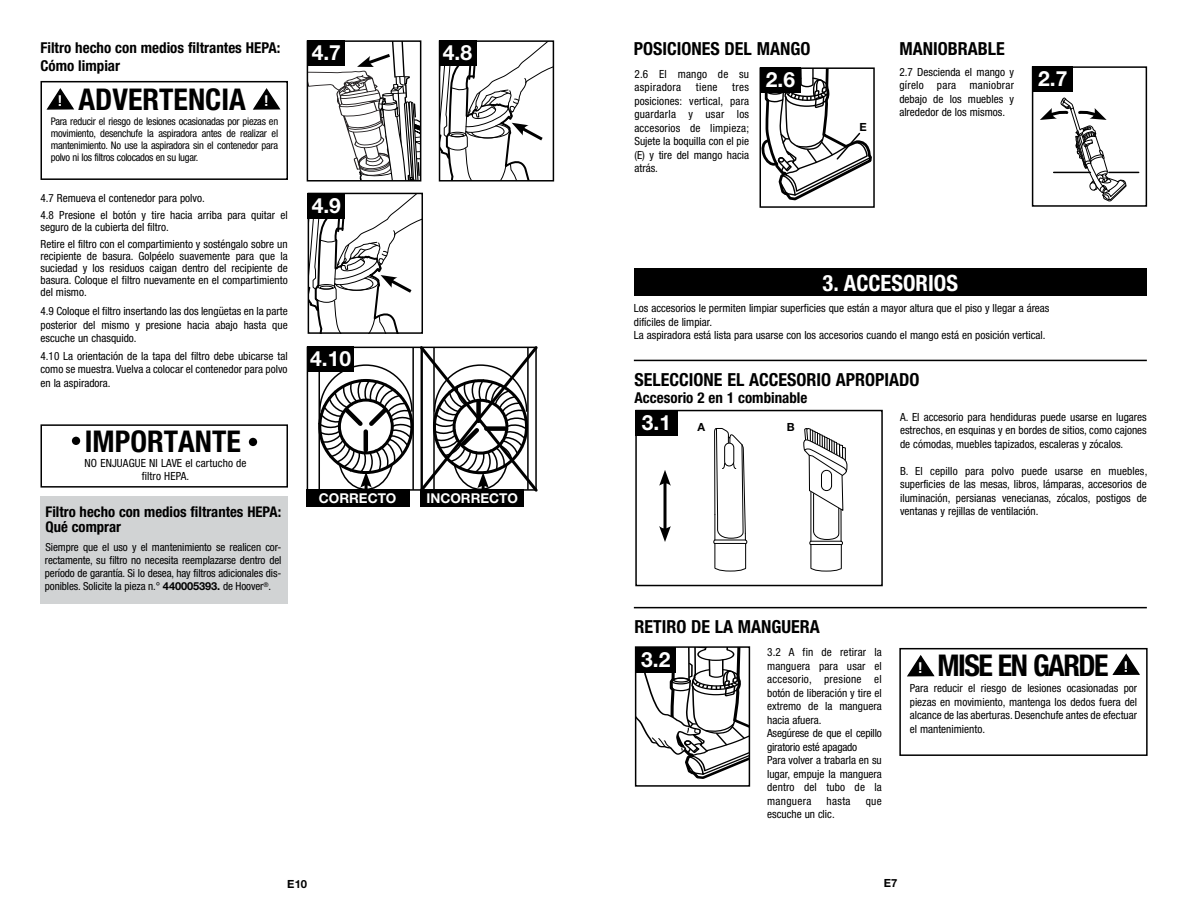
<style>
.page{position:relative;width:1188px;height:918px;background:#fff}
.page>*{position:absolute;margin:0;border:0;box-sizing:border-box;transform-origin:0 0}
.t1{font:700 condensed 30px "Helvetica Neue";color:#000}
.t2{font:700 condensed 22.5px "Helvetica Neue";color:#fff}
.t3{font:700 21px "Helvetica Neue";color:#fff}
.t4{font:700 condensed 18px "Helvetica Neue";color:#000}
.t5{font:700 condensed 15px/18px "Helvetica Neue";color:#000}
.t6{font:700 condensed 14.7px/14.7px "Helvetica Neue";color:#000}
.t7{font:700 13.5px "Helvetica Neue";color:#fff}
.t8{font:condensed 11.25px/13.5px "Helvetica Neue";color:#000;text-align:justify}
.t9{font:condensed 11.25px/13.5px "Helvetica Neue";letter-spacing:.03em;color:#000}
.t10{font:700 11.25px "Helvetica Neue";color:#000}
.t11{font:condensed 11.1px/13.2px "Helvetica Neue";letter-spacing:-.01em;color:#000;text-align:justify}
.t12{font:condensed 10.5px/12px "Helvetica Neue";letter-spacing:-.025em;color:#000;text-align:justify}
.s1{font-size:15px;color:#fff}
.s2{font-weight:700;font-stretch:normal}
</style>
<div class="page">
<div style="left:635px;top:410px;width:248px;height:176px;border:2px solid #000"></div>
<div style="left:635px;top:410px;width:43px;height:25px;background:#000"></div>
<svg style="left:638px;top:649px;width:109px;height:130px"></svg>
<div style="left:635px;top:646px;width:115px;height:141px;border:2px solid #000"></div>
<div style="left:636px;top:648px;width:40px;height:25px;background:#000"></div>
<div style="left:760px;top:67px;width:115px;height:141px;border:2px solid #000"></div>
<div style="left:1032px;top:66px;width:115px;height:141px;border:2px solid #000"></div>
<div style="left:760px;top:67px;width:41px;height:26px;background:#000"></div>
<div style="left:1033px;top:66px;width:40px;height:26px;background:#000"></div>
<svg style="left:760px;top:68px;width:113px;height:134px"></svg>
<svg style="left:803px;top:428px;width:45px;height:144px"></svg>
<svg style="left:713px;top:428px;width:35px;height:144px"></svg>
<svg style="left:1040px;top:97px;width:87px;height:105px"></svg>
<hr style="left:1054px;top:172px;width:36px;height:1px;background:#000">
<hr style="left:1109px;top:172px;width:30px;height:1px;background:#000">
<hr style="left:664px;top:480px;width:3px;height:52px;background:#000">
<svg style="left:659px;top:470px;width:12px;height:16px"></svg>
<svg style="left:659px;top:526px;width:12px;height:16px"></svg>
<hr style="left:634px;top:360px;width:513px;height:1px;background:#000">
<div style="left:634px;top:268px;width:513px;height:28px;background:#000"></div>
<hr style="left:634px;top:607px;width:513px;height:1px;background:#000">
<svg style="left:907px;top:655px;width:28px;height:22px"></svg>
<svg style="left:1112px;top:653px;width:28px;height:22px"></svg>
<div style="left:899px;top:648px;width:249px;height:108px;border:2px solid #000"></div>
<div style="left:439px;top:40px;width:115px;height:142px;border:2px solid #000"></div>
<div style="left:439px;top:40px;width:37px;height:26px;background:#000"></div>
<div style="left:308px;top:40px;width:37px;height:26px;background:#000"></div>
<svg style="left:307px;top:41px;width:114px;height:141px"></svg>
<svg style="left:306px;top:346px;width:232px;height:148px"></svg>
<svg style="left:440px;top:41px;width:113px;height:140px"></svg>
<svg style="left:308px;top:193px;width:114px;height:140px"></svg>
<div style="left:308px;top:347px;width:46px;height:25px;background:#000"></div>
<div style="left:40px;top:496px;width:248px;height:107px;background:#d1d3d4"></div>
<div style="left:40px;top:424px;width:248px;height:64px;border:2px solid #000"></div>
<div style="left:72px;top:437px;width:8px;height:8px;background:#000;border-radius:50%"></div>
<div style="left:249px;top:438px;width:8px;height:8px;background:#000;border-radius:50%"></div>
<div style="left:40px;top:81px;width:248px;height:99px;border:2px solid #000"></div>
<svg style="left:46px;top:88px;width:29px;height:22px"></svg>
<svg style="left:252px;top:88px;width:29px;height:22px"></svg>
<div style="left:306px;top:489px;width:103px;height:18px;background:#000"></div>
<div style="left:421px;top:489px;width:103px;height:18px;background:#000"></div>
<h3 class="t5" style="left:40px;top:39px;width:241px">Filtro hecho con medios filtrantes HEPA:<br>Cómo limpiar</h3>
<h1 class="t1" style="left:58px;top:81px;width:212px"><span class="s1">!</span> ADVERTENCIA <span class="s1">!</span></h1>
<p class="t12" style="left:51px;top:115px;width:229px">Para reducir el riesgo de lesiones ocasionadas por piezas en movimiento, desenchufe la aspiradora antes de realizar el mantenimiento. No use la aspiradora sin el contenedor para polvo ni los filtros colocados en su lugar.</p>
<p class="t8" style="left:40px;top:189px;width:249px;line-height:17.4px">4.7 Remueva el contenedor para polvo.<br>4.8 Presione el botón y tire hacia arriba para quitar el</p>
<p class="t8" style="left:40px;top:218px;width:249px;line-height:17.4px">seguro de la cubierta del filtro.<br>Retire el filtro con el compartimiento y sosténgalo sobre un</p>
<p class="t8" style="left:40px;top:250px;width:249px;line-height:12px">recipiente de basura. Golpéelo suavemente para que la suciedad y los residuos caigan dentro del recipiente de basura. Coloque el filtro nuevamente en el compartimiento del mismo.</p>
<p class="t8" style="left:40px;top:305px;width:249px">4.9 Coloque el filtro insertando las dos lengüetas en la parte posterior del mismo y presione hacia abajo hasta que escuche un chasquido.</p>
<p class="t8" style="left:40px;top:349px;width:249px">4.10 La orientación de la tapa del filtro debe ubicarse tal como se muestra. Vuelva a colocar el contenedor para polvo en la aspiradora.</p>
<h1 class="t1" style="left:85px;top:423px;width:155px">IMPORTANTE</h1>
<p class="t8" style="left:85px;top:456px;width:163px;text-align:center">NO ENJUAGUE NI LAVE el cartucho de filtro HEPA.</p>
<h3 class="t6" style="left:46px;top:504px;width:237px">Filtro hecho con medios filtrantes HEPA:<br>Qué comprar</h3>
<p class="t11" style="left:45px;top:540px;width:238px">Siempre que el uso y el mantenimiento se realicen cor&shy;rectamente, su filtro no necesita reemplazarse dentro del período de garantía. Si lo desea, hay filtros adicionales dis&shy;ponibles. Solicite la pieza n.° <span class="s2">440005393.</span> de Hoover<sup>®</sup>.</p>
<h3 class="t3" style="left:312px;top:40px;width:31px">4.7</h3>
<h3 class="t3" style="left:312px;top:192px;width:31px">4.9</h3>
<h3 class="t3" style="left:310px;top:346px;width:42px">4.10</h3>
<h3 class="t3" style="left:443px;top:40px;width:31px">4.8</h3>
<p class="t7" style="left:319px;top:490px;width:79px">CORRECTO</p>
<p class="t7" style="left:426px;top:490px;width:93px">INCORRECTO</p>
<p class="t10" style="left:287px;top:877px;width:21px">E10</p>
<h3 class="t4" style="left:634px;top:38px;width:167px">Posiciones del mango</h3>
<p class="t9" style="left:634px;top:67px;width:116px">2.6 El mango de su aspiradora</p>
<h3 class="t4" style="left:899px;top:38px;width:107px">maniob rable</h3>
<p class="t8" style="left:899px;top:65px;width:116px">2.7 Descienda el mango y gírelo para maniobrar debajo de los muebles y alrededor de los mismos.</p>
<h3 class="t3" style="left:766px;top:67px;width:31px">2.6</h3>
<h3 class="t3" style="left:1038px;top:66px;width:31px">2.7</h3>
<p class="t10" style="left:859px;top:120px;width:9px">E</p>
<p class="t8" style="left:696px;top:80px;width:23px">tiene</p>
<p class="t8" style="left:634px;top:80px;width:116px;text-indent:98px">tres posiciones: vertical, para guardarla y usar los accesorios de limpieza; Sujete la boquilla con el pie (E) y tire del mango hacia atrás.</p>
<h2 class="t2" style="left:823px;top:269px;width:136px">3. ACCESORIOS</h2>
<p class="t8" style="left:634px;top:302px;width:417px;text-align:left">Los accesorios le permiten limpiar superficies que están a mayor altura que el piso y llegar a áreas difíciles de limpiar.<br>La aspiradora está lista para usarse con los accesorios cuando el mango está en posición vertical.</p>
<h3 class="t4" style="left:635px;top:368px;width:45px">Seleccio</h3>
<h3 class="t4" style="left:704px;top:368px;width:206px">ne el accesorio apropiado</h3>
<h3 class="t5" style="left:635px;top:388px;width:174px">Accesorio 2 en 1 combinable</h3>
<h3 class="t3" style="left:642px;top:409px;width:31px">3.1</h3>
<p class="t10" style="left:697px;top:420px;width:9px">A</p>
<p class="t10" style="left:787px;top:420px;width:8px">B</p>
<p class="t8" style="left:900px;top:410px;width:248px">A. El accesorio para hendiduras puede usarse en lugares estrechos, en esquinas y en bordes de sitios, como cajones de cómodas, muebles tapizados, escaleras y zócalos.</p>
<p class="t8" style="left:900px;top:464px;width:249px">B. El cepillo para polvo puede usarse en muebles, superficies de las mesas, libros, lámparas, accesorios de iluminación, persianas venecianas, zócalos, postigos de ventanas y rejillas de ventilación.</p>
<h3 class="t4" style="left:634px;top:616px;width:187px">Reti ro de la manguera</h3>
<p class="t8" style="left:767px;top:645px;width:116px;text-align:left">3.2 A fin de retirar la manguera para usar el accesorio, presione el botón de liberación y tire el extremo de la manguera hacia afuera.<br>Asegúrese de que el cepillo giratorio esté apagado<br>Para volver a trabarla en su lugar, empuje la manguera dentro del tubo de la manguera</p>
<h3 class="t3" style="left:641px;top:647px;width:31px">3.2</h3>
<p class="t8" style="left:827px;top:794px;width:25px">hasta</p>
<p class="t8" style="left:866px;top:794px;width:18px">que</p>
<p class="t8" style="left:767px;top:807px;width:69px">escuche un clic.</p>
<h1 class="t1" style="left:918px;top:647px;width:211px"><span class="s1">!</span> MISE EN GARDE <span class="s1">!</span></h1>
<p class="t8" style="left:910px;top:682px;width:229px">Para reducir el riesgo de lesiones ocasionadas por piezas en movimiento, mantenga los dedos fuera del alcance de las aberturas. Desenchufe antes de efectuar el mantenimiento.</p>
<p class="t10" style="left:884px;top:876px;width:15px">E7</p>
</div>
